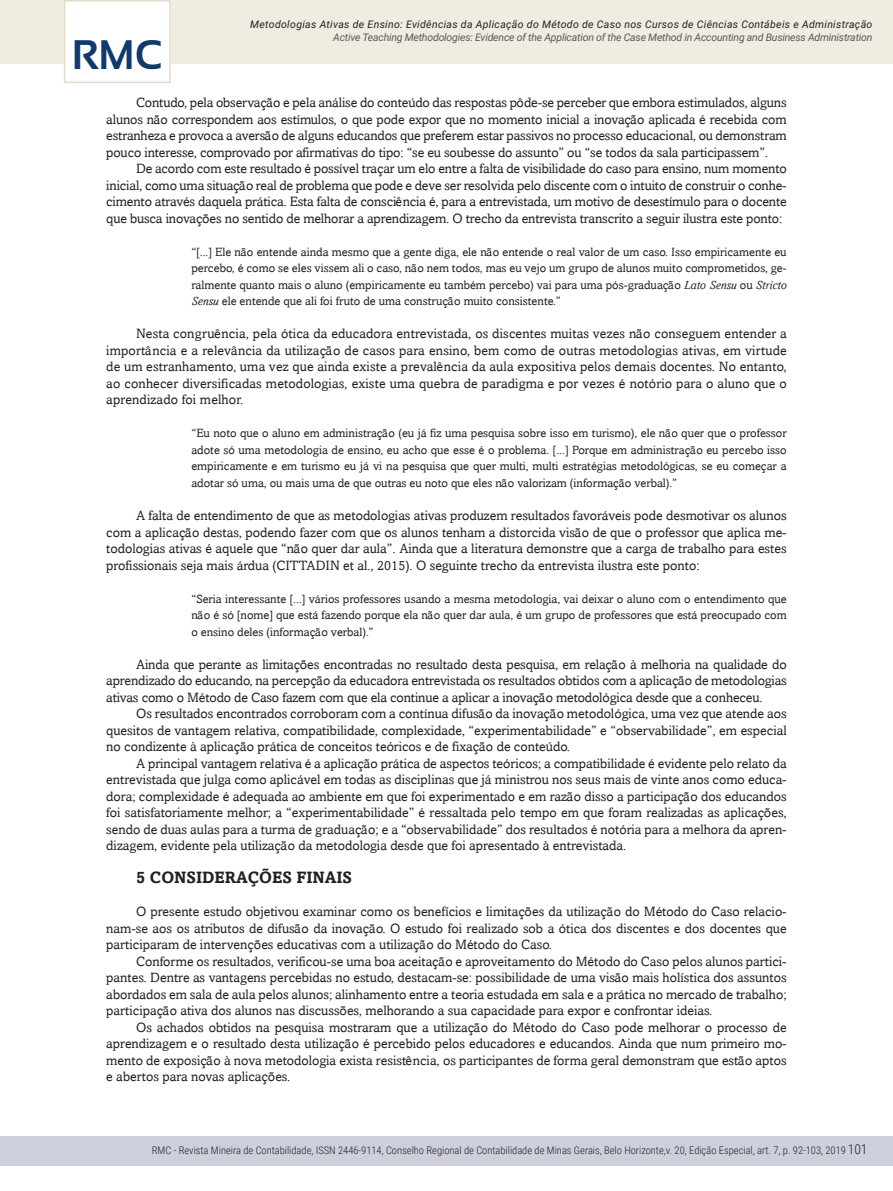
<style>
.page{position:relative;width:893px;height:1191px;background:#fff}
.page>*{position:absolute;margin:0;border:0;box-sizing:border-box;transform-origin:0 0}
.t1{font:700 41.25px "Sansation";color:#103a6b}
.intertitulo_1{font:700 16.5px "Amasis";color:#231f20}
.texto_corrido_1{font:13.5px/16.5px "Amasis";color:#231f20;text-align:justify}
.t2{font:300 13.5px "Roboto Condensed";color:#231f20}
.citação{font:12px/16.5px "Amasis";color:#231f20;text-align:justify}
.t3{font:300 10.5px "Roboto Condensed";color:#231f20}
.t4{font:italic 10.5px "Roboto";letter-spacing:.03em;color:#231f20}
.t5{font:italic 10.5px "Roboto";letter-spacing:-.02em;color:#57585a}
.s1{font-style:italic}
</style>
<div class="page">
<div style="left:0;top:1135px;width:893px;height:30px;background:#cecfdd"></div>
<div style="left:0;top:0;width:893px;height:64px;background:#f1ece2"></div>
<div style="left:64px;top:0;width:107px;height:83px;background:#fff;border:2px solid #e3dbc9"></div>
<p class="t4" style="left:250px;top:17px;width:624px">Metodologias Ativas de Ensino: Evidências da Aplicação do Método de Caso nos Cursos de Ciências Contábeis e Administração</p>
<p class="t5" style="left:333px;top:30px;width:541px">Active Teaching Methodologies: Evidence of the Application of the Case Method in Accounting and Business Administration</p>
<h1 class="t1" style="left:72px;top:32px;width:92px">RMC</h1>
<p class="texto_corrido_1" style="left:106px;top:94px;width:682px;text-indent:30px">Contudo, pela observação e pela análise do conteúdo das respostas pôde-se perceber que embora estimulados, alguns alunos não correspondem aos estímulos, o que pode expor que no momento inicial a inovação aplicada é recebida com estranheza e provoca a aversão de alguns educandos que preferem estar passivos no processo educacional, ou demonstram pouco interesse, comprovado por afirmativas do tipo: “se eu soubesse do assunto” ou “se todos da sala participassem”.</p>
<p class="texto_corrido_1" style="left:106px;top:160px;width:682px;text-indent:30px">De acordo com este resultado é possível traçar um elo entre a falta de visibilidade do caso para ensino, num momento inicial, como uma situação real de problema que pode e deve ser resolvida pelo discente com o intuito de construir o conhe&shy;cimento através daquela prática. Esta falta de consciência é, para a entrevistada, um motivo de desestímulo para o docente que busca inovações no sentido de melhorar a aprendizagem. O trecho da entrevista transcrito a seguir ilustra este ponto:</p>
<p class="citação" style="left:191px;top:243px;width:597px">“[...] Ele não entende ainda mesmo que a gente diga, ele não entende o real valor de um caso. Isso empiricamente eu percebo, é como se eles vissem ali o caso, não nem todos, mas eu vejo um grupo de alunos muito comprometidos, ge&shy;ralmente quanto mais o aluno (empiricamente eu também percebo) vai para uma pós-graduação <span class="s1">Lato Sensu</span> ou <span class="s1">Stricto Sensu</span> ele entende que ali foi fruto de uma construção muito consistente.”</p>
<p class="texto_corrido_1" style="left:106px;top:325px;width:682px;text-indent:30px">Nesta congruência, pela ótica da educadora entrevistada, os discentes muitas vezes não conseguem entender a importância e a relevância da utilização de casos para ensino, bem como de outras metodologias ativas, em virtude de um estranhamento, uma vez que ainda existe a prevalência da aula expositiva pelos demais docentes. No entanto, ao conhecer diversificadas metodologias, existe uma quebra de paradigma e por vezes é notório para o aluno que o aprendizado foi melhor.</p>
<p class="citação" style="left:191px;top:425px;width:597px">“Eu noto que o aluno em administração (eu já fiz uma pesquisa sobre isso em turismo), ele não quer que o professor adote só uma metodologia de ensino, eu acho que esse é o problema. [...] Porque em administração eu percebo isso empiricamente e em turismo eu já vi na pesquisa que quer multi, multi estratégias metodológicas, se eu começar a adotar só uma, ou mais uma de que outras eu noto que eles não valorizam (informação verbal).”</p>
<p class="texto_corrido_1" style="left:106px;top:507px;width:682px;text-indent:30px">A falta de entendimento de que as metodologias ativas produzem resultados favoráveis pode desmotivar os alunos com a aplicação destas, podendo fazer com que os alunos tenham a distorcida visão de que o professor que aplica me&shy;todologias ativas é aquele que “não quer dar aula”. Ainda que a literatura demonstre que a carga de trabalho para estes profissionais seja mais árdua (CITTADIN et al., 2015). O seguinte trecho da entrevista ilustra este ponto:</p>
<p class="citação" style="left:191px;top:590px;width:597px">“Seria interessante [...] vários professores usando a mesma metodologia, vai deixar o aluno com o entendimento que não é só [nome] que está fazendo porque ela não quer dar aula, é um grupo de professores que está preocupado com o ensino deles (informação verbal).”</p>
<p class="texto_corrido_1" style="left:106px;top:655px;width:682px;text-indent:30px">Ainda que perante as limitações encontradas no resultado desta pesquisa, em relação à melhoria na qualidade do aprendizado do educando, na percepção da educadora entrevistada os resultados obtidos com a aplicação de metodologias ativas como o Método de Caso fazem com que ela continue a aplicar a inovação metodológica desde que a conheceu.</p>
<p class="texto_corrido_1" style="left:106px;top:705px;width:682px;text-indent:30px">Os resultados encontrados corroboram com a contínua difusão da inovação metodológica, uma vez que atende aos quesitos de vantagem relativa, compatibilidade, complexidade, “experimentabilidade” e “observabilidade”, em especial no condizente à aplicação prática de conceitos teóricos e de fixação de conteúdo.</p>
<p class="texto_corrido_1" style="left:106px;top:754px;width:682px;text-indent:30px">A principal vantagem relativa é a aplicação prática de aspectos teóricos; a compatibilidade é evidente pelo relato da entrevistada que julga como aplicável em todas as disciplinas que já ministrou nos seus mais de vinte anos como educa&shy;dora; complexidade é adequada ao ambiente em que foi experimentado e em razão disso a participação dos educandos foi satisfatoriamente melhor; a “experimentabilidade” é ressaltada pelo tempo em que foram realizadas as aplicações, sendo de duas aulas para a turma de graduação; e a “observabilidade” dos resultados é notória para a melhora da apren&shy;dizagem, evidente pela utilização da metodologia desde que foi apresentado à entrevistada.</p>
<p class="intertitulo_1" style="left:136px;top:867px;width:217px">5 CONSIDERAÇÕES FINAIS</p>
<p class="texto_corrido_1" style="left:106px;top:903px;width:682px;text-indent:30px">O presente estudo objetivou examinar como os benefícios e limitações da utilização do Método do Caso relacio&shy;nam-se aos os atributos de difusão da inovação. O estudo foi realizado sob a ótica dos discentes e dos docentes que participaram de intervenções educativas com a utilização do Método do Caso.</p>
<p class="texto_corrido_1" style="left:106px;top:952px;width:682px;text-indent:30px">Conforme os resultados, verificou-se uma boa aceitação e aproveitamento do Método do Caso pelos alunos partici&shy;pantes. Dentre as vantagens percebidas no estudo, destacam-se: possibilidade de uma visão mais holística dos assuntos abordados em sala de aula pelos alunos; alinhamento entre a teoria estudada em sala e a prática no mercado de trabalho; participação ativa dos alunos nas discussões, melhorando a sua capacidade para expor e confrontar ideias.</p>
<p class="texto_corrido_1" style="left:106px;top:1018px;width:682px;text-indent:30px">Os achados obtidos na pesquisa mostraram que a utilização do Método do Caso pode melhorar o processo de aprendizagem e o resultado desta utilização é percebido pelos educadores e educandos. Ainda que num primeiro mo&shy;mento de exposição à nova metodologia exista resistência, os participantes de forma geral demonstram que estão aptos e abertos para novas aplicações.</p>
<p class="t2" style="left:848px;top:1140px;width:21px">101</p>
<p class="t3" style="left:152px;top:1143px;width:696px">RMC - Revista Mineira de Contabilidade, ISSN 2446-9114, Conselho Regional de Contabilidade de Minas Gerais, Belo Horizonte,v. 20, Edição Especial, art. 7, p. 92-103, 2019</p>
</div>
